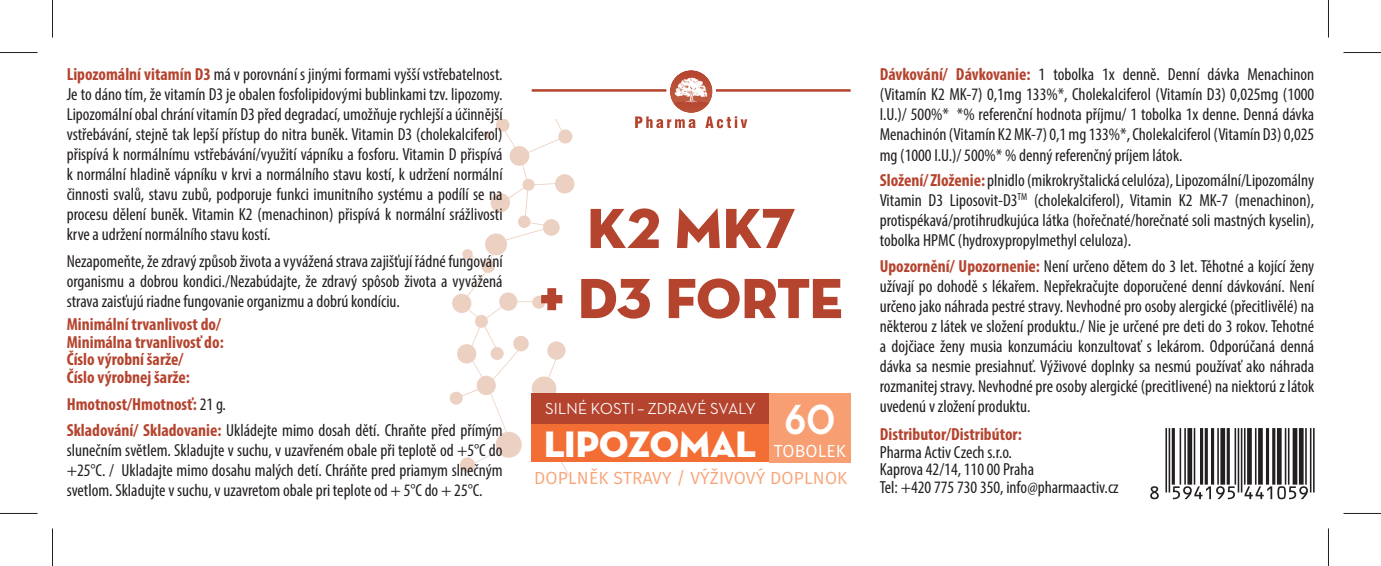
<style>
.page{position:relative;width:1381px;height:566px;background:#fff}
.page>*{position:absolute;margin:0;border:0;box-sizing:border-box;transform-origin:0 0}
.t1{font:57.5px/70px "Neutra Disp Titling";letter-spacing:-.01em;color:#b5442f;text-align:center}
.t2{font:700 55px "Neutra Disp";color:#fff;scale:.85 1}
.t3{font:37.5px "Neutra Disp Titling";letter-spacing:-.005em;color:#fff}
.t4{font:condensed 17.5px/20px "Myriad Pro";color:#231f20;text-align:justify}
.t5{font:700 condensed 17.5px/17.5px "Myriad Pro";color:#b5442f}
.t6{font:17.5px "Fira Sans";letter-spacing:.01em;color:#f8a57a}
.t7{font:17.5px "Fira Sans";letter-spacing:.01em;color:#fff}
.t8{font:500 16.25px "Neutra Disp";letter-spacing:.01em;color:#fff}
.s1{font-weight:700;color:#b5442f}
</style>
<div class="page">
<svg style="left:456px;top:119px;width:119px;height:356px"></svg>
<div style="left:460px;top:457px;width:15px;height:15px;background:#ecd0c2;border-radius:50%"></div>
<div style="left:495px;top:431px;width:27px;height:27px;background:#ecd0c2;border-radius:50%"></div>
<div style="left:485px;top:233px;width:22px;height:22px;background:#ecd0c2;border-radius:50%"></div>
<div style="left:543px;top:219px;width:17px;height:17px;background:#ecd0c2;border-radius:50%"></div>
<div style="left:518px;top:215px;width:12px;height:13px;background:#ecd0c2;border-radius:50%"></div>
<div style="left:490px;top:193px;width:20px;height:19px;background:#ecd0c2;border-radius:50%"></div>
<div style="left:522px;top:179px;width:12px;height:12px;background:#ecd0c2;border-radius:50%"></div>
<div style="left:555px;top:174px;width:19px;height:19px;background:#ecd0c2;border-radius:50%"></div>
<div style="left:558px;top:129px;width:14px;height:14px;background:#ecd0c2;border-radius:50%"></div>
<div style="left:509px;top:146px;width:20px;height:20px;background:#ecd0c2;border-radius:50%"></div>
<div style="left:496px;top:118px;width:13px;height:14px;background:#ecd0c2;border-radius:50%"></div>
<div style="left:484px;top:132px;width:6px;height:7px;background:#ecd0c2;border-radius:50%"></div>
<div style="left:547px;top:341px;width:18px;height:19px;background:#ecd0c2;border-radius:50%"></div>
<div style="left:513px;top:336px;width:16px;height:15px;background:#ecd0c2;border-radius:50%"></div>
<div style="left:490px;top:347px;width:14px;height:13px;background:#ecd0c2;border-radius:50%"></div>
<div style="left:532px;top:296px;width:13px;height:13px;background:#ecd0c2;border-radius:50%"></div>
<div style="left:462px;top:249px;width:11px;height:10px;background:#ecd0c2;border-radius:50%"></div>
<div style="left:481px;top:259px;width:14px;height:14px;background:#ecd0c2;border-radius:50%"></div>
<div style="left:475px;top:315px;width:13px;height:13px;background:#ecd0c2;border-radius:50%"></div>
<div style="left:450px;top:391px;width:13px;height:13px;background:#ecd0c2;border-radius:50%"></div>
<div style="left:457px;top:344px;width:19px;height:19px;background:#ecd0c2;border-radius:50%"></div>
<div style="left:476px;top:375px;width:20px;height:20px;background:#ecd0c2;border-radius:50%"></div>
<div style="left:452px;top:294px;width:19px;height:19px;background:#ecd0c2;border-radius:50%"></div>
<div style="left:499px;top:292px;width:18px;height:19px;background:#ecd0c2;border-radius:50%"></div>
<div style="left:532px;top:376px;width:24px;height:25px;background:#ecd0c2;border-radius:50%"></div>
<div style="left:480px;top:83px;width:118px;height:36px;background:#fff"></div>
<div style="left:531px;top:417px;width:249px;height:45px;background:#f26e35"></div>
<hr style="left:532px;top:89px;width:318px;height:3px;background:#b5442f">
<svg style="left:670px;top:70px;width:42px;height:43px"></svg>
<div style="left:666px;top:67px;width:50px;height:49px;border:3px solid #fff;border-radius:50%"></div>
<svg style="left:635px;top:77px;width:112px;height:51px"></svg>
<div style="left:531px;top:393px;width:319px;height:30px;background:#b5442f"></div>
<div style="left:769px;top:393px;width:81px;height:69px;background:#f79e72"></div>
<svg style="left:1150px;top:428px;width:164px;height:71px"></svg>
<hr style="left:0;top:52px;width:38px;height:1px;background:#231f20">
<hr style="left:1343px;top:52px;width:38px;height:1px;background:#231f20">
<hr style="left:0;top:513px;width:38px;height:1px;background:#231f20">
<hr style="left:1343px;top:513px;width:38px;height:1px;background:#231f20">
<hr style="left:52px;top:0;width:1px;height:38px;background:#231f20">
<hr style="left:52px;top:528px;width:1px;height:38px;background:#231f20">
<hr style="left:1328px;top:0;width:1px;height:38px;background:#231f20">
<hr style="left:1328px;top:528px;width:1px;height:38px;background:#231f20">
<p class="t4" style="left:67px;top:66px;width:437px"><span class="s1">Lipozomální vitamín D3</span> má v porovnání s jinými formami vyšší vstřebatelnost.<br>Je to dáno tím, že vitamín D3 je obalen fosfolipidovými bublinkami tzv. lipozomy.<br>Lipozomální obal chrání vitamín D3 před degradací, umožňuje rychlejší a účinnější vstřebávání, stejně tak lepší přístup do nitra buněk. Vitamin D3 (cholekalciferol) přispívá k normálnímu vstřebávání/využití vápníku a fosforu. Vitamin D přispívá k normální hladině vápníku v krvi a normálního stavu kostí, k udržení normální činnosti svalů, stavu zubů, podporuje funkci imunitního systému a podílí se na procesu dělení buněk. Vitamin K2 (menachinon) přispívá k normální srážlivosti krve a udržení normálního stavu kostí.</p>
<p class="t4" style="left:67px;top:253px;width:437px">Nezapomeňte, že zdravý způsob života a vyvážená strava zajišťují řádné fungování organismu a dobrou kondici./Nezabúdajte, že zdravý spôsob života a vyvážená strava zaisťujú riadne fungovanie organizmu a dobrú kondíciu.</p>
<p class="t5" style="left:67px;top:317px;width:159px">Minimální trvanlivost do/<br>Minimálna trvanlivosť do:<br>Číslo výrobní šarže/<br>Číslo výrobnej šarže:</p>
<p class="t4" style="left:67px;top:393px;width:437px;line-height:25.8px"><span class="s1">Hmotnost/Hmotnosť:</span> 21 g.<br><span class="s1">Skladování/ Skladovanie:</span> Ukládejte mimo dosah dětí. Chraňte před přímým</p>
<p class="t4" style="left:67px;top:441px;width:437px">slunečním světlem. Skladujte v suchu, v uzavřeném obale při teplotě od +5°C do +25°C. / Ukladajte mimo dosahu malých detí. Chráňte pred priamym slnečným svetlom. Skladujte v suchu, v uzavretom obale pri teplote od + 5°C do + 25°C.</p>
<h1 class="t1" style="left:539px;top:193px;width:305px">K2 MK7<br>+ D3 FORTE</h1>
<p class="t8" style="left:545px;top:402px;width:212px">SILNÉ KOSTI – ZDRAVÉ SVALY</p>
<h3 class="t3" style="left:544px;top:422px;width:214px">LIPOZOMAL</h3>
<h2 class="t2" style="left:784px;top:394px;width:61px">60</h2>
<p class="t7" style="left:774px;top:443px;width:74px">TOBOLEK</p>
<p class="t6" style="left:534px;top:470px;width:315px">DOPLNĚK STRAVY / VÝŽIVOVÝ DOPLNOK</p>
<p class="t4" style="left:879px;top:66px;width:436px"><span class="s1">Dávkování/ Dávkovanie:</span> 1 tobolka 1x denně. Denní dávka Menachinon (Vitamín K2 MK-7) 0,1mg 133%*, Cholekalciferol (Vitamín D3) 0,025mg (1000<br>I.U.)/ 500%* *% referenční hodnota příjmu/ 1 tobolka 1x denne. Denná dávka Menachinón (Vitamín K2 MK-7) 0,1 mg 133%*, Cholekalciferol (Vitamín D3) 0,025 mg (1000 I.U.)/ 500%* % denný referenčný príjem látok.</p>
<p class="t4" style="left:879px;top:172px;width:436px"><span class="s1">Složení/ Zloženie:</span> plnidlo (mikrokryštalická celulóza), Lipozomální/Lipozomálny Vitamin D3 Liposovit-D3<sup>TM</sup> (cholekalciferol), Vitamin K2 MK-7 (menachinon), protispékavá/protihrudkujúca látka (hořečnaté/horečnaté soli mastných kyselin), tobolka HPMC (hydroxypropylmethyl celuloza).</p>
<p class="t4" style="left:879px;top:258px;width:436px"><span class="s1">Upozornění/ Upozornenie:</span> Není určeno dětem do 3 let. Těhotné a kojící ženy užívají po dohodě s lékařem. Nepřekračujte doporučené denní dávkování. Není určeno jako náhrada pestré stravy. Nevhodné pro osoby alergické (přecitlivělé) na některou z látek ve složení produktu./ Nie je určené pre deti do 3 rokov. Tehotné a dojčiace ženy musia konzumáciu konzultovať s lekárom. Odporúčaná denná dávka sa nesmie presiahnuť. Výživové doplnky sa nesmú používať ako náhrada rozmanitej stravy. Nevhodné pre osoby alergické (precitlivené) na niektorú z látok uvedenú v zložení produktu.</p>
<p class="t5" style="left:879px;top:427px;width:144px">Distributor/Distribútor:</p>
<p class="t4" style="left:879px;top:445px;width:240px;line-height:17.5px;text-align:left">Pharma Activ Czech s.r.o.<br>Kaprova 42/14, 110 00 Praha<br>Tel: +420 775 730 350, info@pharmaactiv.cz</p>
</div>
